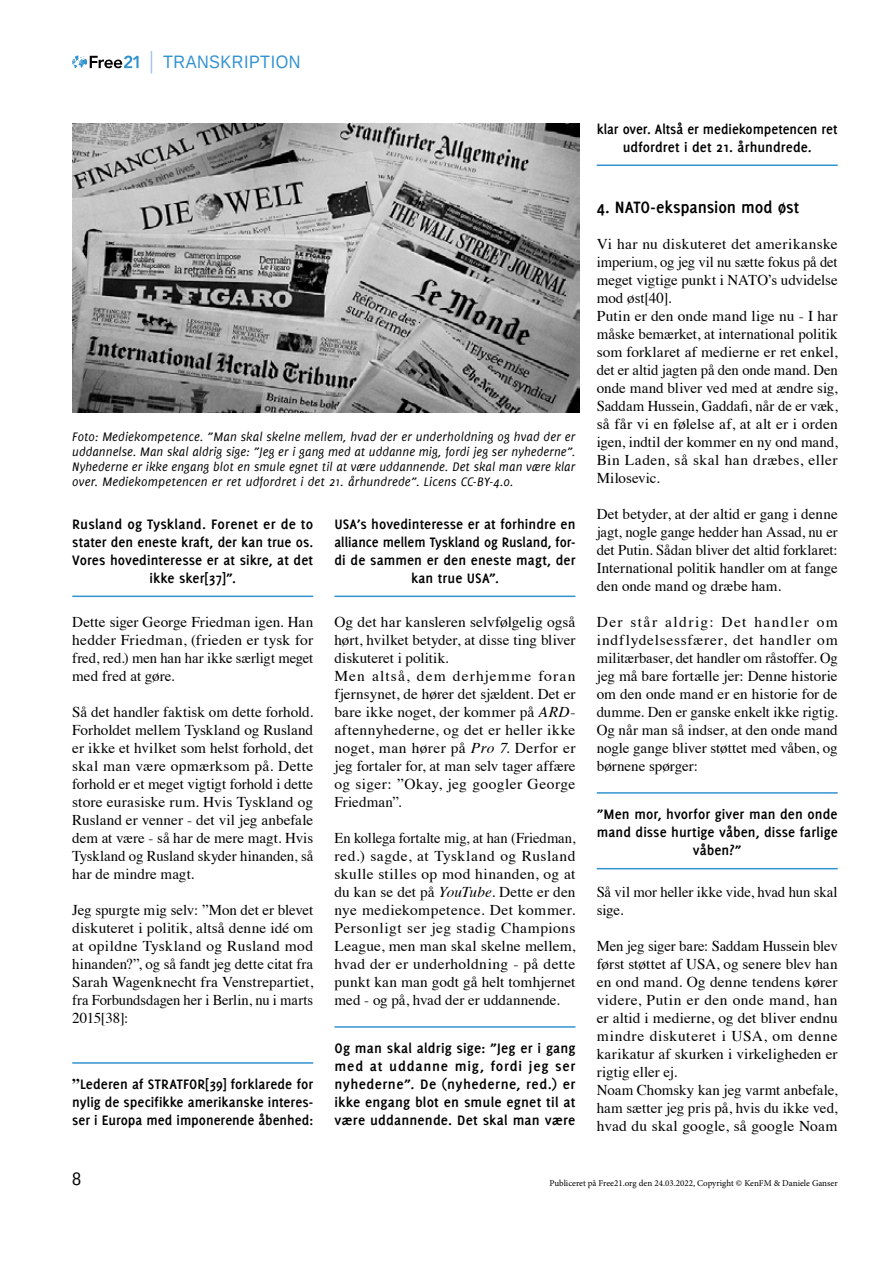
<style>
.page{position:relative;width:893px;height:1263px;background:#fff}
.page>*{position:absolute;margin:0;border:0;box-sizing:border-box;transform-origin:0 0}
.t1{font:700 18px "Delicious";letter-spacing:-.005em;color:#000}
.t2{font:18px "Liberation Sans";letter-spacing:.03em;color:#3192d0;scale:.9 1}
.t3{font:18px "Liberation Sans";color:#000;scale:.9 1}
.t4{font:15px/18px "Times";letter-spacing:.005em;color:#000;text-align:justify}
.t5{font:700 15px/18px "Delicious";letter-spacing:.005em;color:#000;text-align:center}
.t6{font:italic 13.5px/15px "Delicious";letter-spacing:.015em;color:#000;text-align:justify}
.t7{font:9px "Minion Pro";color:#000}
.s1{font-family:"Times"}
.s2{font-style:italic}
</style>
<div class="page">
<svg style="left:72px;top:55px;width:67px;height:13px"></svg>
<svg style="left:151px;top:51px;width:1px;height:23px"></svg>
<hr style="left:72px;top:595px;width:241px;height:2px;background:#3192d0">
<hr style="left:72px;top:1062px;width:241px;height:2px;background:#3192d0">
<hr style="left:334px;top:595px;width:241px;height:2px;background:#3192d0">
<hr style="left:334px;top:1026px;width:241px;height:2px;background:#3192d0">
<hr style="left:597px;top:164px;width:241px;height:2px;background:#3192d0">
<hr style="left:597px;top:792px;width:241px;height:2px;background:#3192d0">
<hr style="left:597px;top:868px;width:241px;height:1px;background:#3192d0">
<img style="left:72px;top:123px;width:508px;height:289px">
<p class="t2" style="left:163px;top:51px;width:154px">TRANSKRIPTION</p>
<p class="t6" style="left:72px;top:429px;width:505px">Foto: Mediekompetence. ”Man skal skelne mellem, hvad der er underholdning og hvad der er uddannelse. Man skal aldrig sige: ”Jeg er i gang med at uddanne mig, fordi jeg ser nyhederne”.<br>Nyhederne er ikke engang blot en smule egnet til at være uddannende. Det skal man være klar over. Mediekompetencen er ret udfordret i det 21. århundrede”. Licens CC-BY-4.0.</p>
<p class="t5" style="left:72px;top:515px;width:243px">Rusland og Tyskland. Forenet er de to stater den eneste kraft, der kan true os.<br>Vores hovedinteresse er at sikre, at det ikke sker[37]”.</p>
<p class="t4" style="left:72px;top:612px;width:242px">Dette siger George Friedman igen. Han hedder Friedman, (frieden er tysk for fred, red.) men han har ikke særligt meget med fred at gøre.</p>
<p class="t4" style="left:72px;top:702px;width:242px">Så det handler faktisk om dette forhold.<br>Forholdet mellem Tyskland og Rusland er ikke et hvilket som helst forhold, det skal man være opmærksom på. Dette forhold er et meget vigtigt forhold i dette store eurasiske rum. Hvis Tyskland og Rusland er venner - det vil jeg anbefale dem at være - så har de mere magt. Hvis Tyskland og Rusland skyder hinanden, så har de mindre magt.</p>
<p class="t4" style="left:72px;top:900px;width:242px">Jeg spurgte mig selv: ”Mon det er blevet diskuteret i politik, altså denne idé om at opildne Tyskland og Rusland mod hinanden?”, og så fandt jeg dette citat fra Sarah Wagenknecht fra Venstrepartiet, fra Forbundsdagen her i Berlin, nu i marts 2015[38]:</p>
<p class="t5" style="left:72px;top:1075px;width:242px;text-align:justify"><span class="s1">”</span>Lederen af STRATFOR[39] forklarede for nylig de specifikke amerikanske interes&shy;ser i Europa med imponerende åbenhed:</p>
<p class="t5" style="left:334px;top:515px;width:242px">USA’s hovedinteresse er at forhindre en alliance mellem Tyskland og Rusland, for&shy;di de sammen er den eneste magt, der kan true USA”.</p>
<p class="t4" style="left:334px;top:612px;width:242px;text-align:left">Og det har kansleren selvfølgelig også hørt, hvilket betyder, at disse ting bliver diskuteret i politik.<br>Men altså, dem derhjemme foran fjernsynet, de hører det sjældent. Det er bare ikke noget, der kommer på <span class="s2">ARD&shy;</span>aftennyhederne, og det er heller ikke noget, man hører på <span class="s2">Pro 7</span>. Derfor er jeg fortaler for, at man selv tager affære og siger: ”Okay, jeg googler George Friedman”.</p>
<p class="t4" style="left:334px;top:828px;width:242px">En kollega fortalte mig, at han (Friedman, red.) sagde, at Tyskland og Rusland skulle stilles op mod hinanden, og at du kan se det på <span class="s2">YouTube</span>. Dette er den nye mediekompetence. Det kommer.<br>Personligt ser jeg stadig Champions League, men man skal skelne mellem, hvad der er underholdning - på dette punkt kan man godt gå helt tomhjernet med - og på, hvad der er uddannende.</p>
<p class="t5" style="left:334px;top:1039px;width:242px;text-align:justify">Og man skal aldrig sige: ”Jeg er i gang med at uddanne mig, fordi jeg ser nyhederne”. De (nyhederne, red.) er ikke engang blot en smule egnet til at være uddannende. Det skal man være</p>
<p class="t5" style="left:597px;top:120px;width:242px">klar over. Altså er mediekompetencen ret udfordret i det 21. århundrede.</p>
<p class="t1" style="left:597px;top:197px;width:204px">4. NATO-ekspansion mod øst</p>
<p class="t4" style="left:597px;top:234px;width:243px;text-align:left">Vi har nu diskuteret det amerikanske imperium, og jeg vil nu sætte fokus på det meget vigtige punkt i NATO’s udvidelse mod øst[40].<br>Putin er den onde mand lige nu - I har måske bemærket, at international politik som forklaret af medierne er ret enkel, det er altid jagten på den onde mand. Den onde mand bliver ved med at ændre sig, Saddam Hussein, Gaddafi, når de er væk, så får vi en følelse af, at alt er i orden igen, indtil der kommer en ny ond mand, Bin Laden, så skal han dræbes, eller Milosevic.</p>
<p class="t4" style="left:597px;top:504px;width:242px">Det betyder, at der altid er gang i denne jagt, nogle gange hedder han Assad, nu er det Putin. Sådan bliver det altid forklaret:<br>International politik handler om at fange den onde mand og dræbe ham.</p>
<p class="t4" style="left:597px;top:612px;width:242px">Der står aldrig: Det handler om indflydelsessfærer, det handler om militærbaser, det handler om råstoffer. Og jeg må bare fortælle jer: Denne historie om den onde mand er en historie for de dumme. Den er ganske enkelt ikke rigtig.<br>Og når man så indser, at den onde mand nogle gange bliver støttet med våben, og børnene spørger:</p>
<p class="t5" style="left:597px;top:805px;width:242px">”Men mor, hvorfor giver man den onde mand disse hurtige våben, disse farlige våben?”</p>
<p class="t4" style="left:597px;top:882px;width:242px">Så vil mor heller ikke vide, hvad hun skal sige.</p>
<p class="t4" style="left:597px;top:936px;width:242px;text-align:left">Men jeg siger bare: Saddam Hussein blev først støttet af USA, og senere blev han en ond mand. Og denne tendens kører videre, Putin er den onde mand, han er altid i medierne, og det bliver endnu mindre diskuteret i USA, om denne karikatur af skurken i virkeligheden er rigtig eller ej.<br>Noam Chomsky kan jeg varmt anbefale, ham sætter jeg pris på, hvis du ikke ved, hvad du skal google, så google Noam</p>
<p class="t3" style="left:72px;top:1168px;width:12px">8</p>
<p class="t7" style="left:549px;top:1177px;width:290px">Publiceret på Free21.org den 24.03.2022, Copyright © KenFM &amp; Daniele Ganser</p>
</div>
